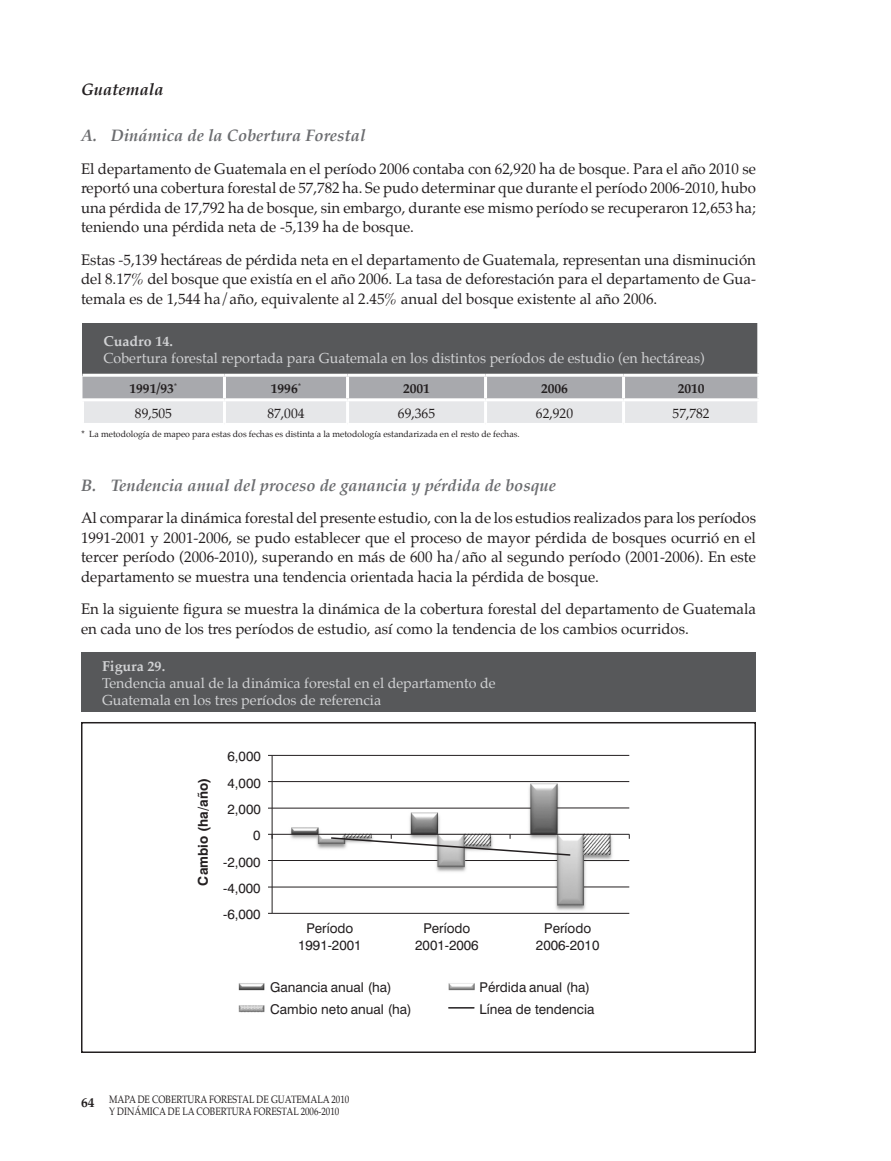
<style>
.page{position:relative;width:891px;height:1161px;background:#fff}
.page>*{position:absolute;margin:0;border:0;box-sizing:border-box;transform-origin:0 0}
.SUBTITU_cursivo_gris{font:italic 700 16.5px "Palatino";color:#6c6d70}
.SUBTITU_2_2_2{font:italic 700 16.5px "Palatino";color:#231f20}
.TEXTO_gral{font:15px/19.5px "Palatino";color:#231f20;text-align:justify}
.TITULAR_cuadros{font:14.25px/17.1px "Palatino";color:#d1d2d4}
.t1{font:13.5px/16.2px "Swiss 721 BT";color:#231f20;text-align:center}
.t2{font:13.5px "Palatino";color:#231f20}
.t3{font:700 13.5px "Palatino";color:#231f20}
.t4{font:700 13.5px "Swiss 721 BT";color:#231f20}
.t5{font:10.5px "Palatino";color:#231f20;scale:.85 1}
.t6{font:8.7px "Palatino";color:#231f20}
.s1{font-weight:700}
</style>
<div class="page">
<div style="left:81px;top:722px;width:675px;height:331px;border:2px solid #231f20"></div>
<div style="left:82px;top:323px;width:677px;height:52px;background:#57585a"></div>
<svg style="left:82px;top:377px;width:675px;height:46px;background:#c7c8cb"></svg>
<hr style="left:223px;top:377px;width:3px;height:21px;background:#fff">
<hr style="left:346px;top:377px;width:3px;height:21px;background:#fff">
<hr style="left:484px;top:377px;width:3px;height:21px;background:#fff">
<hr style="left:622px;top:377px;width:3px;height:21px;background:#fff">
<hr style="left:223px;top:401px;width:3px;height:22px;background:#fff">
<hr style="left:346px;top:401px;width:3px;height:22px;background:#fff">
<hr style="left:484px;top:401px;width:3px;height:22px;background:#fff">
<hr style="left:622px;top:401px;width:3px;height:22px;background:#fff">
<hr style="left:82px;top:374px;width:142px;height:3px;background:#fff">
<hr style="left:224px;top:374px;width:124px;height:3px;background:#fff">
<hr style="left:348px;top:374px;width:138px;height:3px;background:#fff">
<hr style="left:486px;top:374px;width:138px;height:3px;background:#fff">
<hr style="left:624px;top:374px;width:136px;height:3px;background:#fff">
<hr style="left:757px;top:323px;width:3px;height:51px;background:#fff">
<hr style="left:81px;top:398px;width:143px;height:3px;background:#fff">
<hr style="left:81px;top:401px;width:3px;height:22px;background:#fff">
<hr style="left:224px;top:398px;width:124px;height:3px;background:#fff">
<hr style="left:348px;top:398px;width:138px;height:3px;background:#fff">
<hr style="left:486px;top:398px;width:138px;height:3px;background:#fff">
<hr style="left:624px;top:398px;width:136px;height:3px;background:#fff">
<div style="left:81px;top:653px;width:675px;height:59px;background:#57585a"></div>
<img style="left:239px;top:782px;width:376px;height:230px">
<hr style="left:584px;top:887px;width:45px;height:1px;background:#231f20">
<hr style="left:272px;top:913px;width:357px;height:1px;background:#231f20">
<hr style="left:272px;top:887px;width:285px;height:1px;background:#231f20">
<hr style="left:584px;top:860px;width:45px;height:1px;background:#231f20">
<hr style="left:465px;top:860px;width:92px;height:1px;background:#231f20">
<hr style="left:272px;top:860px;width:166px;height:1px;background:#231f20">
<hr style="left:557px;top:808px;width:72px;height:1px;background:#231f20">
<hr style="left:272px;top:808px;width:259px;height:1px;background:#231f20">
<hr style="left:272px;top:781px;width:357px;height:1px;background:#231f20">
<hr style="left:272px;top:755px;width:357px;height:1px;background:#231f20">
<hr style="left:272px;top:755px;width:1px;height:158px;background:#231f20">
<hr style="left:272px;top:834px;width:357px;height:1px;background:#231f20">
<svg style="left:268px;top:834px;width:5px;height:5px"></svg>
<svg style="left:330px;top:834px;width:241px;height:23px"></svg>
<hr style="left:449px;top:1007px;width:25px;height:2px;background:#231f20">
<p class="SUBTITU_2_2_2" style="left:81px;top:79px;width:84px">Guatemala</p>
<p class="SUBTITU_cursivo_gris" style="left:81px;top:126px;width:286px">A. Dinámica de la Cobertura Forestal</p>
<p class="TEXTO_gral" style="left:81px;top:160px;width:676px">El departamento de Guatemala en el período 2006 contaba con 62,920 ha de bosque. Para el año 2010 se reportó una cobertura forestal de 57,782 ha. Se pudo determinar que durante el período 2006-2010, hubo una pérdida de 17,792 ha de bosque, sin embargo, durante ese mismo período se recuperaron 12,653 ha; teniendo una pérdida neta de -5,139 ha de bosque.</p>
<p class="TEXTO_gral" style="left:81px;top:251px;width:676px">Estas -5,139 hectáreas de pérdida neta en el departamento de Guatemala, representan una disminución del 8.17% del bosque que existía en el año 2006. La tasa de deforestación para el departamento de Gua&shy;temala es de 1,544 ha/año, equivalente al 2.45% anual del bosque existente al año 2006.</p>
<p class="TITULAR_cuadros" style="left:104px;top:334px;width:603px"><span class="s1">Cuadro 14.<br></span>Cobertura forestal reportada para Guatemala en los distintos períodos de estudio (en hectáreas)</p>
<p class="t3" style="left:129px;top:380px;width:49px">1991/93<sup>*</sup></p>
<p class="t3" style="left:271px;top:380px;width:32px">1996<sup>*</sup></p>
<p class="t3" style="left:403px;top:380px;width:28px">2001</p>
<p class="t3" style="left:541px;top:380px;width:28px">2006</p>
<p class="t3" style="left:678px;top:380px;width:28px">2010</p>
<p class="t2" style="left:135px;top:404px;width:39px">89,505</p>
<p class="t2" style="left:267px;top:404px;width:39px">87,004</p>
<p class="t2" style="left:398px;top:404px;width:39px">69,365</p>
<p class="t2" style="left:536px;top:404px;width:39px">62,920</p>
<p class="t2" style="left:673px;top:404px;width:39px">57,782</p>
<p class="t6" style="left:81px;top:428px;width:440px"><span class="s1">*</span> La metodología de mapeo para estas dos fechas es distinta a la metodología estandarizada en el resto de fechas.</p>
<p class="SUBTITU_cursivo_gris" style="left:81px;top:475px;width:477px">B. Tendencia anual del proceso de ganancia y pérdida de bosque</p>
<p class="TEXTO_gral" style="left:81px;top:510px;width:677px">Al comparar la dinámica forestal del presente estudio, con la de los estudios realizados para los períodos 1991-2001 y 2001-2006, se pudo establecer que el proceso de mayor pérdida de bosques ocurrió en el tercer período (2006-2010), superando en más de 600 ha/año al segundo período (2001-2006). En este departamento se muestra una tendencia orientada hacia la pérdida de bosque.</p>
<p class="TEXTO_gral" style="left:81px;top:601px;width:676px">En la siguiente figura se muestra la dinámica de la cobertura forestal del departamento de Guatemala en cada uno de los tres períodos de estudio, así como la tendencia de los cambios ocurridos.</p>
<p class="TITULAR_cuadros" style="left:102px;top:659px;width:395px"><span class="s1">Figura 29.<br></span>Tendencia anual de la dinámica forestal en el departamento de<br>Guatemala en los tres períodos de referencia</p>
<p class="t4" style="left:195px;top:886px;width:109px;rotate:-90deg">Cambio (ha/año)</p>
<p class="t1" style="left:228px;top:748px;width:35px">6,000</p>
<p class="t1" style="left:228px;top:775px;width:35px">4,000</p>
<p class="t1" style="left:228px;top:801px;width:35px">2,000</p>
<p class="t1" style="left:253px;top:827px;width:9px">0</p>
<p class="t1" style="left:223px;top:854px;width:39px">-2,000</p>
<p class="t1" style="left:223px;top:880px;width:39px">-4,000</p>
<p class="t1" style="left:223px;top:906px;width:39px">-6,000</p>
<p class="t1" style="left:298px;top:920px;width:65px">Período<br>1991-2001</p>
<p class="t1" style="left:415px;top:920px;width:65px">Período<br>2001-2006</p>
<p class="t1" style="left:536px;top:920px;width:65px">Período<br>2006-2010</p>
<p class="t1" style="left:270px;top:979px;width:123px">Ganancia anual (ha)</p>
<p class="t1" style="left:480px;top:979px;width:112px">Pérdida anual (ha)</p>
<p class="t1" style="left:270px;top:1001px;width:143px">Cambio neto anual (ha)</p>
<p class="t1" style="left:480px;top:1001px;width:116px">Línea de tendencia</p>
<p class="t3" style="left:81px;top:1094px;width:15px">64</p>
<p class="t5" style="left:109px;top:1092px;width:284px">MAPA DE COBERTURA FORESTAL DE GUATEMALA 2010</p>
<p class="t5" style="left:109px;top:1105px;width:272px">Y DINÁMICA DE LA COBERTURA FORESTAL 2006-2010</p>
</div>
